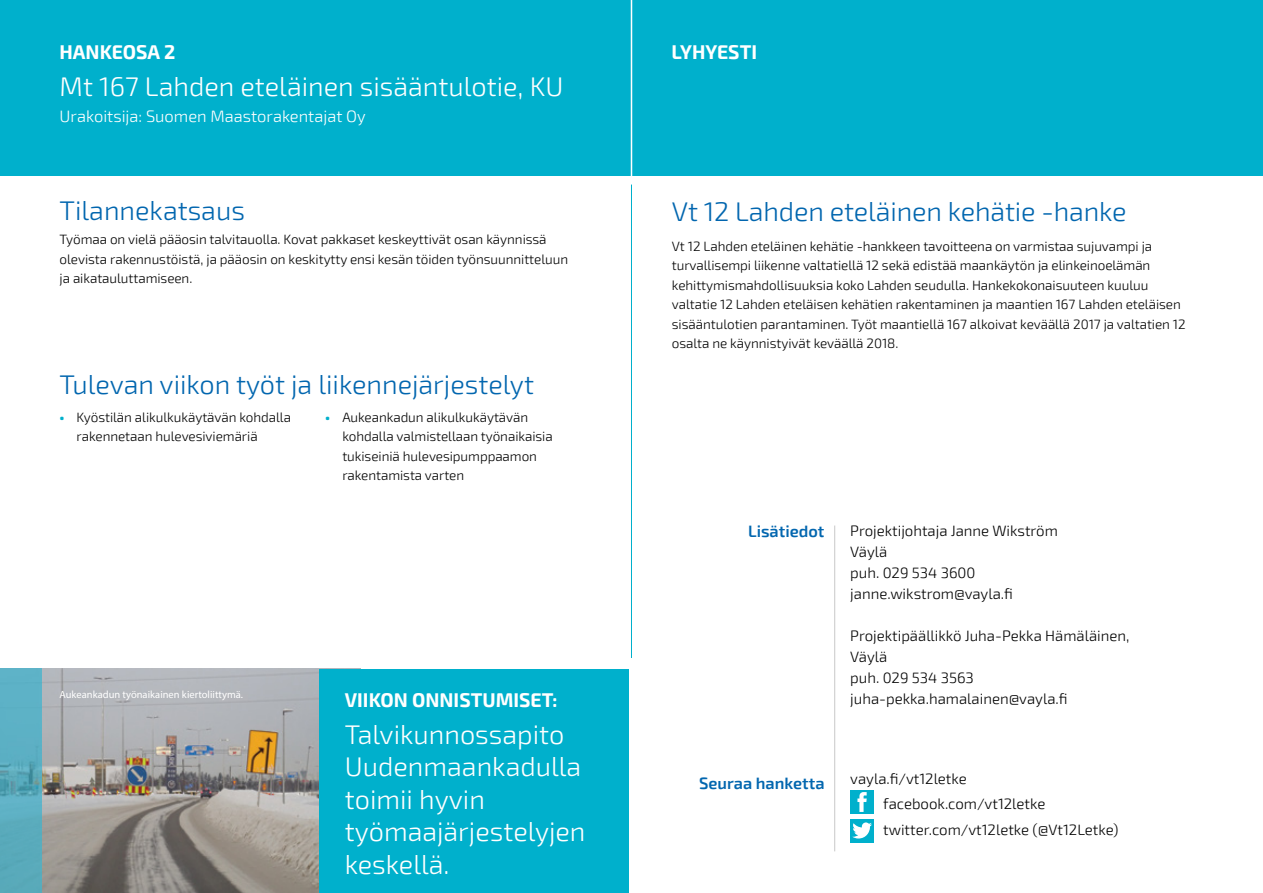
<style>
.page{position:relative;width:1263px;height:893px;background:#fff}
.page>*{position:absolute;margin:0;border:0;box-sizing:border-box;transform-origin:0 0}
.t1{font:300 27px/32.4px "Exo 2";color:#fff}
.t2{font:300 27px "Exo 2";color:#0266af}
.t3{font:700 19.5px "Exo 2";color:#fff}
.t4{font:300 16.5px "Exo 2";color:#fff}
.t5{font:600 16.5px "Exo 2";color:#0266af}
.t6{font:300 15px/21px "Exo 2";color:#000}
.t7{font:300 13.5px/19.5px "Exo 2";letter-spacing:-.005em;color:#000}
.t8{font:10.5px "Myriad Pro";color:#fff}
.s1{font-weight:800;color:#00b0cc}
</style>
<div class="page">
<div style="left:850px;top:819px;width:24px;height:23px;background:#00b0cc"></div>
<div style="left:850px;top:790px;width:24px;height:24px;background:#00b0cc"></div>
<svg style="left:852px;top:822px;width:20px;height:16px"></svg>
<svg style="left:857px;top:792px;width:10px;height:20px"></svg>
<hr style="left:834px;top:525px;width:1px;height:326px;background:#c8c8c8">
<div style="left:0;top:0;width:1263px;height:175px;background:#00b0cc"></div>
<img style="left:0;top:669px;width:320px;height:224px">
<div style="left:320px;top:669px;width:309px;height:224px;background:#00b0cc"></div>
<hr style="left:631px;top:0;width:1px;height:186px;background:#fff">
<hr style="left:631px;top:185px;width:1px;height:473px;background:#00b0cc">
<h2 class="t3" style="left:60px;top:41px;width:117px">HANKEOSA 2</h2>
<h1 class="t1" style="left:60px;top:71px;width:505px">Mt 167 Lahden eteläinen sisääntulotie, KU</h1>
<p class="t4" style="left:60px;top:107px;width:308px">Urakoitsija: Suomen Maastorakentajat Oy</p>
<h1 class="t2" style="left:60px;top:195px;width:187px">Tilannekatsaus</h1>
<p class="t7" style="left:60px;top:230px;width:510px">Työmaa on vielä pääosin talvitauolla. Kovat pakkaset keskeyttivät osan käynnissä olevista rakennustöistä, ja pääosin on keskitytty ensi kesän töiden työnsuunnitteluun ja aikatauluttamiseen.</p>
<h1 class="t2" style="left:60px;top:368px;width:476px">Tulevan viikon työt ja liikennejärjestelyt</h1>
<p class="t7" style="left:77px;top:408px;width:216px;text-indent:-17px"><span class="s1">•</span> Kyöstilän alikulkukäytävän kohdalla rakennetaan hulevesiviemäriä</p>
<p class="t7" style="left:342px;top:408px;width:212px;text-indent:-17px"><span class="s1">•</span> Aukeankadun alikulkukäytävän kohdalla valmistellaan työnaikaisia tukiseiniä hulevesipumppaamon rakentamista varten</p>
<p class="t8" style="left:60px;top:688px;width:185px">Aukeankadun työnaikainen kiertoliittymä.</p>
<h2 class="t3" style="left:345px;top:689px;width:214px">VIIKON ONNISTUMISET:</h2>
<h1 class="t1" style="left:345px;top:719px;width:242px">Talvikunnossapito<br>Uudenmaankadulla toimii hyvin työmaajärjestelyjen keskellä.</h1>
<h2 class="t3" style="left:672px;top:41px;width:87px">LYHYESTI</h2>
<h1 class="t2" style="left:672px;top:196px;width:456px">Vt 12 Lahden eteläinen kehätie -hanke</h1>
<p class="t7" style="left:672px;top:237px;width:515px">Vt 12 Lahden eteläinen kehätie -hankkeen tavoitteena on varmistaa sujuvampi ja turvallisempi liikenne valtatiellä 12 sekä edistää maankäytön ja elinkeinoelämän kehittymis mahdollisuuksia koko Lahden seudulla. Hankekokonaisuuteen kuuluu valtatie 12 Lahden eteläisen kehätien rakentaminen ja maantien 167 Lahden eteläisen sisääntulotien parantaminen. Työt maantiellä 167 alkoivat keväällä 2017 ja valtatien 12 osalta ne käynnistyivät keväällä 2018.</p>
<p class="t5" style="left:748px;top:521px;width:78px">Lisätiedot</p>
<p class="t5" style="left:699px;top:773px;width:127px">Seuraa hanketta</p>
<p class="t6" style="left:850px;top:521px;width:209px">Projektijohtaja Janne Wikström<br>Väylä<br>puh. 029 534 3600 janne.wikstrom@vayla.fi</p>
<p class="t6" style="left:850px;top:626px;width:281px">Projektipäällikkö Juha-Pekka Hämäläinen,<br>Väylä<br>puh. 029 534 3563 juha-pekka.hamalainen@vayla.fi</p>
<p class="t6" style="left:883px;top:766px;width:237px;line-height:25.5px;text-indent:-33px">vayla.fi/vt12letke facebook.com/vt12letke twitter.com/vt12letke (@Vt12Letke)</p>
</div>
